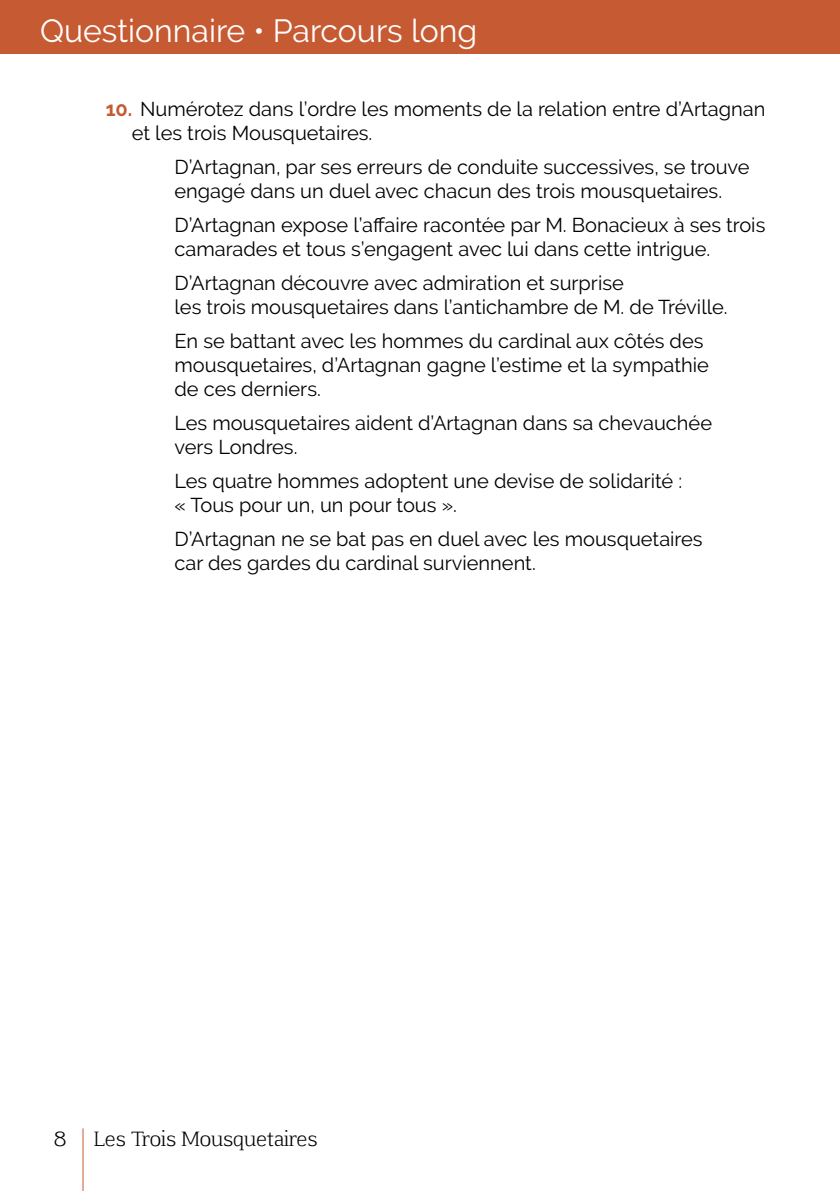
<style>
.page{position:relative;width:840px;height:1191px;background:#fff}
.page>*{position:absolute;margin:0;border:0;box-sizing:border-box;transform-origin:0 0}
.t1{font:32px "Raleway";color:#fff}
.Quest_Texte{font:20px/24px "Raleway";color:#000}
.t2{font:20px "Aftaserif";color:#000}
.s1{font-weight:700;color:#c65a32}
</style>
<div class="page">
<hr style="left:82px;top:1128px;width:1px;height:63px;background:#c65a32">
<div style="left:0;top:0;width:839px;height:53px;background:#c65a32"></div>
<h1 class="t1" style="left:40px;top:12px;width:438px">Questionnaire • Parcours long</h1>
<p class="Quest_Texte" style="left:132px;top:97px;width:634px;text-indent:-26px"><span class="s1">10.</span> Numérotez dans l’ordre les moments de la relation entre d’Artagnan et les trois Mousquetaires.</p>
<p class="Quest_Texte" style="left:174px;top:155px;width:576px">D’Artagnan, par ses erreurs de conduite successives, se trouve engagé dans un duel avec chacun des trois mousquetaires.</p>
<p class="Quest_Texte" style="left:174px;top:213px;width:592px">D’Artagnan expose l’affaire racontée par M. Bonacieux à ses trois camarades et tous s’engagent avec lui dans cette intrigue.</p>
<p class="Quest_Texte" style="left:174px;top:271px;width:554px">D’Artagnan découvre avec admiration et surprise<br>les trois mousquetaires dans l’antichambre de M. de Tréville.</p>
<p class="Quest_Texte" style="left:174px;top:329px;width:535px">En se battant avec les hommes du cardinal aux côtés des mousquetaires, d’Artagnan gagne l’estime et la sympathie de ces derniers.</p>
<p class="Quest_Texte" style="left:174px;top:411px;width:539px">Les mousquetaires aident d’Artagnan dans sa chevauchée vers Londres.</p>
<p class="Quest_Texte" style="left:174px;top:469px;width:509px">Les quatre hommes adoptent une devise de solidarité : « Tous pour un, un pour tous ».</p>
<p class="Quest_Texte" style="left:174px;top:527px;width:529px">D’Artagnan ne se bat pas en duel avec les mousquetaires car des gardes du cardinal surviennent.</p>
<p class="t2" style="left:54px;top:1126px;width:14px">8</p>
<p class="t2" style="left:94px;top:1126px;width:225px">Les Trois Mousquetaires</p>
</div>
